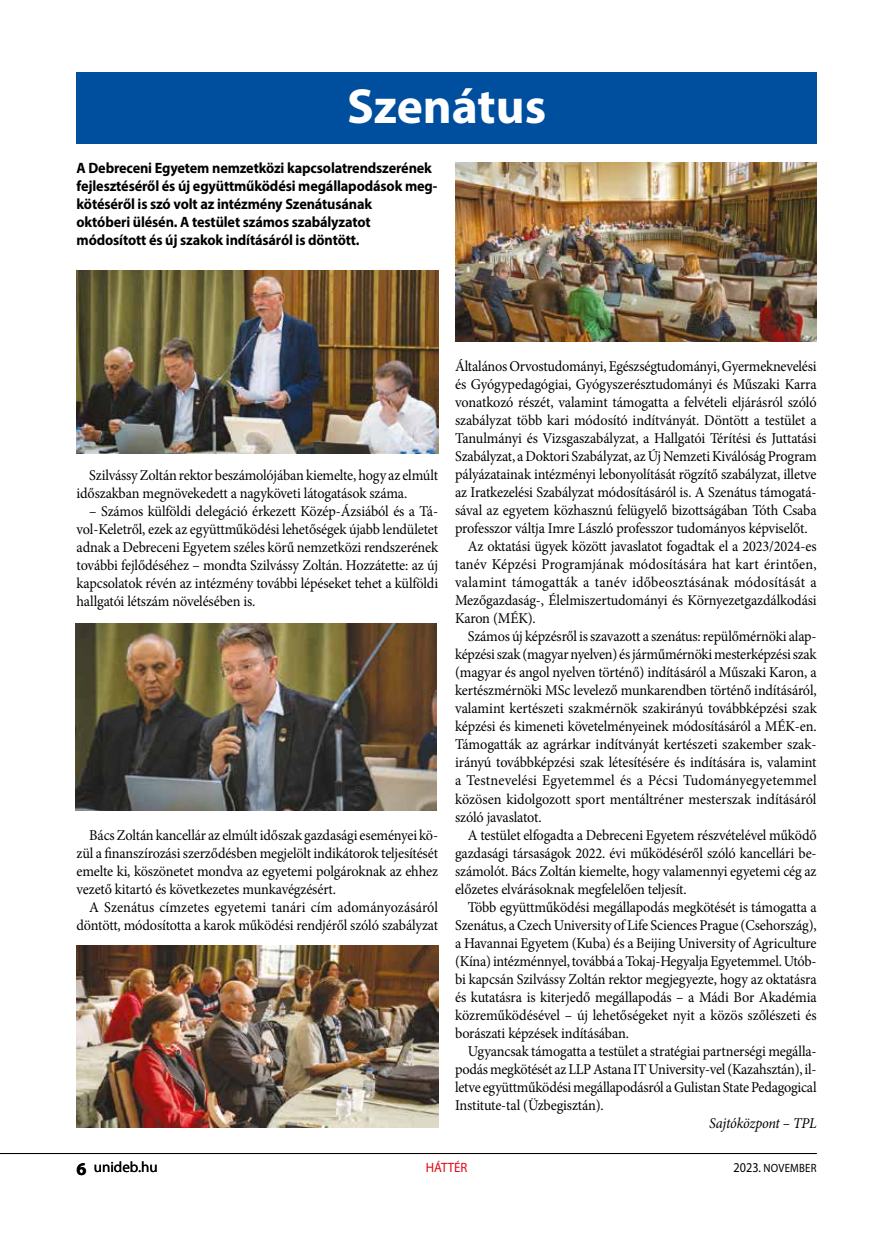
<style>
.page{position:relative;width:872px;height:1234px;background:#fff}
.page>*{position:absolute;margin:0;border:0;box-sizing:border-box;transform-origin:0 0}
.t1{font:700 49.5px "Myriad Pro";color:#fff}
.t2{font:15px/18px "Minion Pro";letter-spacing:-.01em;color:#000;text-align:justify;scale:.95 1}
.t3{font:700 15px/18px "Myriad Pro";letter-spacing:-.01em;color:#000;scale:.95 1}
.t4{font:15px "Minion Pro";letter-spacing:.015em;color:#000;scale:.95 1}
.t5{font:15px "Minion Pro";letter-spacing:.01em;color:#000;scale:.95 1}
.t6{font:italic 15px "Minion Pro";letter-spacing:-.02em;color:#000;scale:.95 1}
.t7{font:15px "Myriad Pro";color:#000}
.t8{font:13.5px "Myriad Pro";color:#e30613;scale:.95 1}
.t9{font:12px "Myriad Pro";letter-spacing:.02em;color:#000;scale:.9 1}
.s1{font-weight:700;font-size:18px}
.s2{font-size:13.5px}
</style>
<div class="page">
<hr style="left:0;top:1152px;width:816px;height:1px;background:#000">
<img style="left:77px;top:270px;width:361px;height:183px">
<img style="left:455px;top:162px;width:361px;height:180px">
<img style="left:75px;top:623px;width:362px;height:187px">
<img style="left:77px;top:945px;width:361px;height:181px">
<div style="left:77px;top:72px;width:739px;height:72px;background:#004f9f"></div>
<h1 class="t1" style="left:347px;top:74px;width:200px">Szenátus</h1>
<p class="t3" style="left:77px;top:159px;width:381px">A Debreceni Egyetem nemzetközi kapcsolatrendszerének fejlesztéséről és új együttműködési megállapodások meg&shy;kötéséről is szó volt az intézmény Szenátusának<br>októberi ülésén. A testület számos szabályzatot módosított és új szakok indításáról is döntött.</p>
<p class="t2" style="left:77px;top:466px;width:382px;text-indent:13px">Szilvássy Zoltán rektor beszámolójában kiemelte, hogy az elmúlt időszakban megnövekedett a nagyköveti látogatások száma.</p>
<p class="t2" style="left:77px;top:502px;width:382px;text-indent:13px">– Számos külföldi delegáció érkezett Közép-Ázsiából és a Tá&shy;vol-Keletről, ezek az együttműködési lehetőségek újabb lendületet adnak a Debreceni Egyetem széles körű nemzetközi rendszerének további fejlődéséhez – mondta Szilvássy Zoltán. Hozzátette: az új kapcsolatok révén az intézmény további lépéseket tehet a külföldi hallgatói létszám növelésében is.</p>
<p class="t2" style="left:77px;top:826px;width:382px;text-indent:13px">Bács Zoltán kancellár az elmúlt időszak gazdasági eseményei kö&shy;zül a finanszírozási szerződésben megjelölt indikátorok teljesítését emelte ki, köszönetet mondva az egyetemi polgároknak az ehhez vezető kitartó és következetes munkavégzésért.</p>
<p class="t2" style="left:77px;top:898px;width:382px;text-align:right">A Szenátus címzetes egyetemi tanári cím adományozásáról döntött, módosította a karok működési rendjéről szóló szabályzat</p>
<p class="t2" style="left:455px;top:357px;width:382px">Általános Orvostudományi, Egészségtudományi, Gyermeknevelési</p>
<p class="t2" style="left:455px;top:375px;width:382px">és Gyógypedagógiai, Gyógyszerésztudományi és Műszaki Karra</p>
<p class="t2" style="left:455px;top:393px;width:382px">vonatkozó részét, valamint támogatta a felvételi eljárásról szóló</p>
<p class="t2" style="left:455px;top:411px;width:382px">szabályzat több kari módosító indítványát. Döntött a testület a</p>
<p class="t2" style="left:455px;top:429px;width:382px">Tanulmányi és Vizsgaszabályzat, a Hallgatói Térítési és Juttatási</p>
<p class="t2" style="left:455px;top:447px;width:382px">Szabályzat, a Doktori Szabályzat, az Új Nemzeti Kiválóság Program</p>
<p class="t2" style="left:455px;top:465px;width:382px">pályázatainak intézményi lebonyolítását rögzítő szabályzat, illetve</p>
<p class="t2" style="left:455px;top:483px;width:382px">az Iratkezelési Szabályzat módosításáról is. A Szenátus támogatá-</p>
<p class="t2" style="left:455px;top:501px;width:382px">sával az egyetem közhasznú felügyelő bizottságában Tóth Csaba</p>
<p class="t2" style="left:455px;top:519px;width:372px">professzor váltja Imre László professzor tudományos képviselőt.</p>
<p class="t2" style="left:468px;top:537px;width:369px">Az oktatási ügyek között javaslatot fogadtak el a 2023/2024-es</p>
<p class="t2" style="left:455px;top:555px;width:382px">tanév Képzési Programjának módosítására hat kart érintően,</p>
<p class="t4" style="left:455px;top:572px;width:382px">valamint támogatták a tanév időbeosztásának módosítását a</p>
<p class="t2" style="left:455px;top:591px;width:382px">Mezőgazdaság-, Élelmiszertudományi és Környezetgazdálkodási</p>
<p class="t2" style="left:455px;top:609px;width:86px">Karon (MÉK).</p>
<p class="t2" style="left:468px;top:627px;width:368px">Számos új képzésről is szavazott a szenátus: repülőmérnöki alap-</p>
<p class="t2" style="left:455px;top:645px;width:382px">képzési szak (magyar nyelven) és járműmérnöki mesterképzési szak</p>
<p class="t2" style="left:455px;top:663px;width:382px">(magyar és angol nyelven történő) indításáról a Műszaki Karon, a</p>
<p class="t2" style="left:455px;top:681px;width:382px">kertészmérnöki MSc levelező munkarendben történő indításáról,</p>
<p class="t2" style="left:455px;top:699px;width:382px">valamint kertészeti szakmérnök szakirányú továbbképzési szak</p>
<p class="t2" style="left:455px;top:717px;width:382px">képzési és kimeneti követelményeinek módosításáról a MÉK-en.</p>
<p class="t2" style="left:455px;top:735px;width:382px">Támogatták az agrárkar indítványát kertészeti szakember szak-</p>
<p class="t2" style="left:455px;top:753px;width:382px">irányú továbbképzési szak létesítésére és indítására is, valamint</p>
<p class="t5" style="left:455px;top:770px;width:382px">a Testnevelési Egyetemmel és a Pécsi Tudományegyetemmel</p>
<p class="t2" style="left:455px;top:789px;width:382px">közösen kidolgozott sport mentáltréner mesterszak indításáról</p>
<p class="t2" style="left:455px;top:807px;width:93px">szóló javaslatot.</p>
<p class="t2" style="left:468px;top:825px;width:369px">A testület elfogadta a Debreceni Egyetem részvételével működő</p>
<p class="t2" style="left:455px;top:843px;width:382px">gazdasági társaságok 2022. évi működéséről szóló kancellári be-</p>
<p class="t2" style="left:455px;top:861px;width:382px">számolót. Bács Zoltán kiemelte, hogy valamennyi egyetemi cég az</p>
<p class="t2" style="left:455px;top:879px;width:245px">előzetes elvárásoknak megfelelően teljesít.</p>
<p class="t2" style="left:468px;top:897px;width:368px">Több együttműködési megállapodás megkötését is támogatta a</p>
<p class="t2" style="left:455px;top:915px;width:382px">Szenátus, a Czech University of Life Sciences Prague (Csehország),</p>
<p class="t2" style="left:455px;top:933px;width:382px">a Havannai Egyetem (Kuba) és a Beijing University of Agriculture</p>
<p class="t2" style="left:455px;top:951px;width:382px">(Kína) intézménnyel, továbbá a Tokaj-Hegyalja Egyetemmel. Utób-</p>
<p class="t2" style="left:455px;top:969px;width:382px">bi kapcsán Szilvássy Zoltán rektor megjegyezte, hogy az oktatásra</p>
<p class="t2" style="left:455px;top:987px;width:382px">és kutatásra is kiterjedő megállapodás – a Mádi Bor Akadémia</p>
<p class="t2" style="left:455px;top:1005px;width:382px">közreműködésével – új lehetőségeket nyit a közös szőlészeti és</p>
<p class="t2" style="left:455px;top:1023px;width:184px">borászati képzések indításában.</p>
<p class="t2" style="left:468px;top:1041px;width:369px">Ugyancsak támogatta a testület a stratégiai partnerségi megálla-</p>
<p class="t2" style="left:455px;top:1059px;width:382px">podás megkötését az LLP Astana IT University-vel (Kazahsztán), il-</p>
<p class="t2" style="left:455px;top:1077px;width:382px">letve együttműködési megállapodásról a Gulistan State Pedagogical</p>
<p class="t2" style="left:455px;top:1095px;width:158px">Institute-tal (Üzbegisztán).</p>
<p class="t6" style="left:709px;top:1112px;width:114px">Sajtóközpont – TPL</p>
<p class="t7" style="left:77px;top:1157px;width:83px"><span class="s1">6</span> UNIDEB.HU</p>
<p class="t8" style="left:426px;top:1158px;width:45px">HÁTTÉR</p>
<p class="t9" style="left:733px;top:1159px;width:94px"><span class="s2">2023.</span> NOVEMBER</p>
</div>
